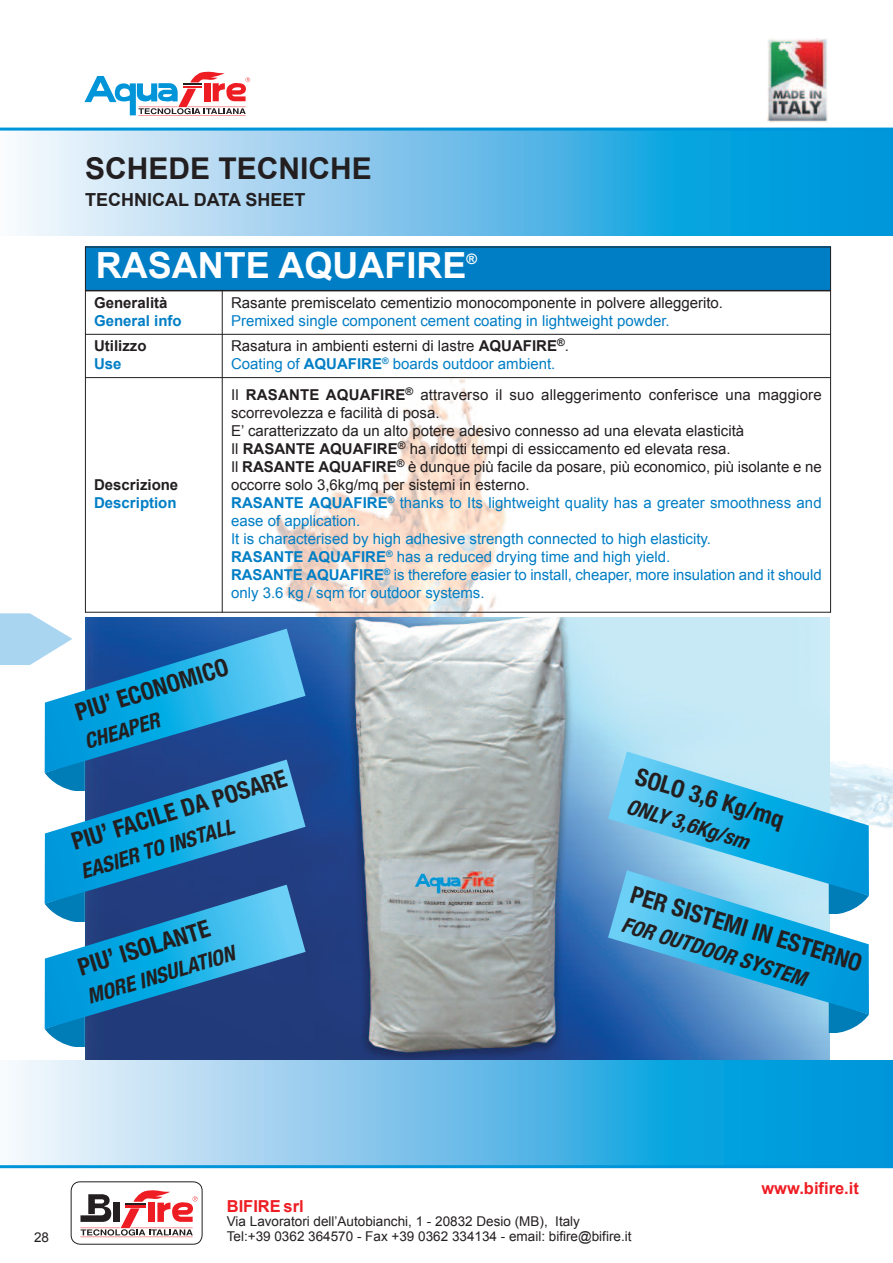
<style>
.page{position:relative;width:893px;height:1263px;background:#fff}
.page>*{position:absolute;margin:0;border:0;box-sizing:border-box;transform-origin:0 0}
.t1{font:700 36px "Arial";color:#fff}
.t2{font:700 30px "Arial";color:#231f20}
.t3{font:700 condensed 24px "Helvetica Neue";color:#231f20}
.t4{font:italic 700 condensed 21px "Helvetica Neue";color:#231f20}
.t5{font:700 18px "Arial";color:#231f20}
.t6{font:700 16.5px "Arial";color:#ee1d23}
.t7{font:15px/18px "Arial";color:#231f20}
.t8{font:15px "Arial";color:#007ec5}
.t9{font:700 15px "Arial";color:#231f20}
.t10{font:700 15px "Arial";color:#007ec5}
.t11{font:700 14.4px "Arial";color:#fff}
.t12{font:13.5px/14.2px "Arial";color:#231f20}
.s1{font-weight:700}
.s2{color:#007ec5}
.s3{font-weight:700;color:#007ec5}
</style>
<div class="page">
<img style="left:119px;top:71px;width:774px;height:1098px">
<img style="left:85px;top:617px;width:744px;height:444px">
<svg style="left:11px;top:1061px;width:882px;height:104px;background:#69c0e9"></svg>
<svg style="left:18px;top:131px;width:875px;height:104px;background:#6ac0e9"></svg>
<hr style="left:0;top:1165px;width:893px;height:3px;background:#0095d9">
<hr style="left:0;top:128px;width:893px;height:3px;background:#0095d9">
<hr style="left:138px;top:115px;width:108px;height:1px;background:#ee1d23">
<svg style="left:84px;top:72px;width:166px;height:43px"></svg>
<svg style="left:71px;top:1181px;width:132px;height:64px"></svg>
<div style="left:85px;top:247px;width:746px;height:44px;background:#007ec5"></div>
<hr style="left:85px;top:247px;width:1px;height:366px;background:#231f20">
<hr style="left:222px;top:290px;width:1px;height:323px;background:#231f20">
<hr style="left:830px;top:247px;width:1px;height:366px;background:#231f20">
<hr style="left:85px;top:247px;width:746px;height:1px;background:#231f20">
<hr style="left:85px;top:290px;width:746px;height:1px;background:#231f20">
<hr style="left:85px;top:334px;width:746px;height:1px;background:#231f20">
<hr style="left:85px;top:377px;width:746px;height:1px;background:#231f20">
<hr style="left:85px;top:612px;width:746px;height:1px;background:#231f20">
<img style="left:767px;top:38px;width:60px;height:84px">
<svg style="left:608px;top:751px;width:261px;height:282px;background:#57b5e1"></svg>
<svg style="left:0;top:613px;width:306px;height:434px"></svg>
<h2 class="t2" style="left:85px;top:152px;width:288px">SCHEDE TECNICHE</h2>
<p class="t5" style="left:85px;top:190px;width:222px">TECHNICAL DATA SHEET</p>
<h1 class="t1" style="left:96px;top:245px;width:372px">RASANTE AQUAFIRE</h1>
<p class="t11" style="left:466px;top:251px;width:12px">®</p>
<p class="t9" style="left:94px;top:294px;width:75px">Generalità</p>
<p class="t10" style="left:94px;top:312px;width:89px">General info</p>
<p class="t7" style="left:231px;top:293px;width:493px">Rasante premiscelato cementizio monocomponente in polvere alleggerito.</p>
<p class="t8" style="left:231px;top:312px;width:440px">Premixed single component cement coating in lightweight powder.</p>
<p class="t9" style="left:94px;top:337px;width:54px">Utilizzo</p>
<p class="t10" style="left:94px;top:355px;width:29px">Use</p>
<p class="t9" style="left:94px;top:476px;width:86px">Descrizione</p>
<p class="t10" style="left:94px;top:494px;width:84px">Description</p>
<p class="t7" style="left:231px;top:337px;width:339px">Rasatura in ambienti esterni di lastre <span class="s1">AQUAFIRE</span><sup>®</sup>.<br><span class="s2">Coating of</span> <span class="s3">AQUAFIRE</span><sup>®</sup> <span class="s2">boards outdoor ambient.</span></p>
<p class="t7" style="left:231px;top:386px;width:592px">Il <span class="s1">RASANTE AQUAFIRE</span><sup>®</sup> attraverso il suo alleggerimento conferisce una maggiore scorrevolezza e facilità di posa.<br>E’ caratterizzato da un alto potere adesivo connesso ad una elevata elasticità<br>Il <span class="s1">RASANTE AQUAFIRE</span><sup>®</sup> ha ridotti tempi di essiccamento ed elevata resa.<br>Il <span class="s1">RASANTE AQUAFIRE</span><sup>®</sup> è dunque più facile da posare, più economico, più isolante e ne occorre solo 3,6kg/mq per sistemi in esterno.<br><span class="s3">RASANTE AQUAFIRE</span><sup>®</sup> <span class="s2">thanks to Its lightweight quality has a greater smoothness and ease of application.<br>It is characterised by high adhesive strength connected to high elasticity.<br></span><span class="s3">RASANTE AQUAFIRE</span><sup>®</sup> <span class="s2">has a reduced drying time and high yield.<br></span><span class="s3">RASANTE AQUAFIRE</span><sup>®</sup> <span class="s2">is therefore easier to install, cheaper, more insulation and it should only 3.6 kg / sqm for outdoor systems.</span></p>
<h3 class="t3" style="left:72px;top:699px;width:160px;rotate:-17deg">PIU’ ECONOMICO</h3>
<h3 class="t4" style="left:81px;top:730px;width:79px;rotate:-17deg">CHEAPER</h3>
<h3 class="t3" style="left:68px;top:828px;width:225px;rotate:-17deg">PIU’ FACILE DA POSARE</h3>
<h3 class="t4" style="left:78px;top:860px;width:161px;rotate:-17deg">EASIER TO INSTALL</h3>
<h3 class="t3" style="left:74px;top:953px;width:138px;rotate:-17deg">PIU’ ISOLANTE</h3>
<h3 class="t4" style="left:84px;top:985px;width:155px;rotate:-17deg">MORE INSULATION</h3>
<h3 class="t3" style="left:641px;top:761px;width:155px;rotate:17deg">SOLO 3,6 Kg/mq</h3>
<h3 class="t4" style="left:631px;top:793px;width:128px;rotate:17deg">ONLY 3,6Kg/sm</h3>
<h3 class="t3" style="left:636px;top:879px;width:242px;rotate:17deg">PER SISTEMI IN ESTERNO</h3>
<h3 class="t4" style="left:626px;top:911px;width:193px;rotate:17deg">FOR OUTDOOR SYSTEM</h3>
<p class="t12" style="left:34px;top:1230px;width:17px">28</p>
<p class="t6" style="left:227px;top:1197px;width:79px">BIFIRE srl</p>
<p class="t12" style="left:227px;top:1214px;width:406px">Via Lavoratori dell’Autobianchi, 1 - 20832 Desio (MB), Italy<br>Tel:+39 0362 364570 - Fax +39 0362 334134 - email: bifire@bifire.it</p>
<p class="t6" style="left:761px;top:1179px;width:99px">www.bifire.it</p>
</div>
